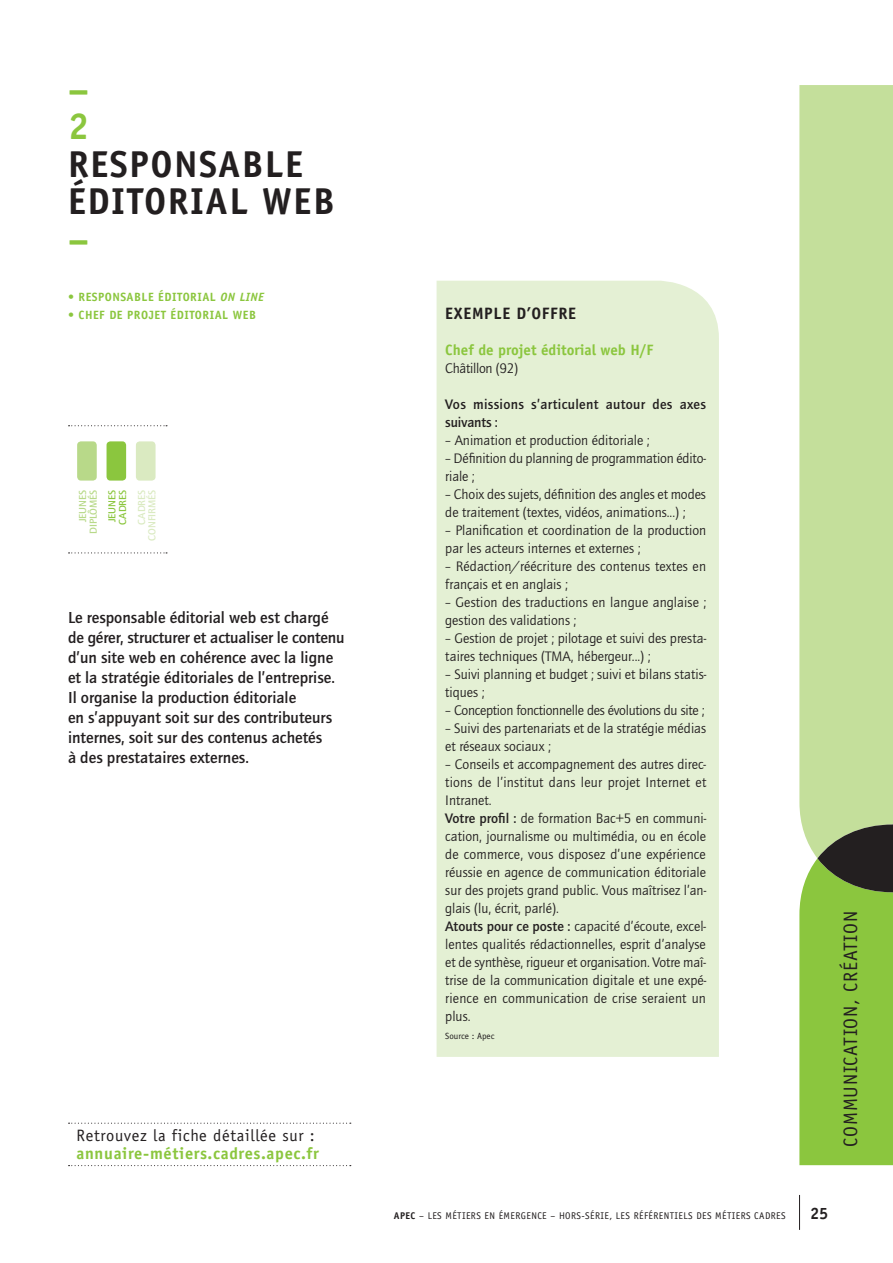
<style>
.page{position:relative;width:893px;height:1263px;background:#fff}
.page>*{position:absolute;margin:0;border:0;box-sizing:border-box;transform-origin:0 0}
.t1{font:700 37.5px/37.5px "Officina Sans";letter-spacing:.04em;color:#231f20}
.t2{font:700 37.5px/37.5px "Officina Sans";color:#8bc63e}
.t3{font:19.5px "Officina Sans";color:#231f20}
.t4{font:700 16.5px/20px "Quay Itc T";color:#231f20}
.t5{font:700 16.5px "Officina Sans";letter-spacing:.04em;color:#8bc63e}
.t6{font:16.5px "Officina Sans";letter-spacing:.04em;color:#231f20}
.t7{font:700 16.5px "Officina Sans";color:#231f20}
.t8{font:700 15px "Officina Sans";color:#8bc63e}
.t9{font:14.25px/18px "Quay Itc T";color:#231f20}
.t10{font:14.25px "Quay Itc T";letter-spacing:-.02em;color:#231f20}
.t11{font:700 14.25px/18px "Quay Itc T";letter-spacing:.02em;color:#231f20}
.t12{font:700 12px "Officina Sans";letter-spacing:.04em;color:#8bc63e}
.t13{font:700 10.5px/10.5px "Quay Itc T";color:#daeac1;text-align:right}
.t14{font:700 10.5px/10.5px "Quay Itc T";color:#b8d989;text-align:right}
.t15{font:700 10.5px/10.5px "Quay Itc T";color:#8bc63e}
.t16{font:9.75px "Officina Sans";letter-spacing:.04em;color:#231f20}
.t17{font:9px "Officina Sans";color:#231f20}
.s1{font-style:italic}
.s2{font-weight:700}
</style>
<div class="page">
<hr style="left:799px;top:1195px;width:1px;height:35px;background:#231f20">
<svg style="left:69px;top:1123px;width:282px;height:1px"></svg>
<svg style="left:69px;top:1165px;width:282px;height:1px"></svg>
<div style="left:799px;top:85px;width:94px;height:739px;background:#c4df9b"></div>
<svg style="left:799px;top:824px;width:94px;height:341px;background:#84b543"></svg>
<div style="left:437px;top:281px;width:282px;height:776px;background:#e4f0d4"></div>
<div style="left:77px;top:441px;width:20px;height:40px;background:#b8d989;border-radius:4px"></div>
<div style="left:107px;top:441px;width:19px;height:40px;background:#8bc63e;border-radius:4px"></div>
<div style="left:136px;top:441px;width:20px;height:40px;background:#daeac1;border-radius:4px"></div>
<svg style="left:69px;top:425px;width:98px;height:1px"></svg>
<svg style="left:69px;top:552px;width:98px;height:1px"></svg>
<h1 class="t2" style="left:68px;top:70px;width:22px">–<br>2</h1>
<h1 class="t1" style="left:68px;top:145px;width:268px">RESPONSABLE<br>ÉDITORIAL WEB</h1>
<h1 class="t2" style="left:68px;top:220px;width:22px">–</h1>
<p class="t12" style="left:68px;top:289px;width:197px">• RESPONSABLE ÉDITORIAL <span class="s1">ON LINE</span></p>
<p class="t12" style="left:68px;top:307px;width:189px">• CHEF DE PROJET ÉDITORIAL WEB</p>
<p class="t14" style="left:77px;top:534px;width:45px;rotate:-90deg">jeunes diplômés</p>
<p class="t15" style="left:107px;top:525px;width:36px;rotate:-90deg">jeunes cadres</p>
<p class="t13" style="left:136px;top:541px;width:52px;rotate:-90deg">cadres confirmés</p>
<p class="t4" style="left:68px;top:607px;width:278px">Le responsable éditorial web est chargé de gérer, structurer et actualiser le contenu d’un site web en cohérence avec la ligne et la stratégie éditoriales de l’entreprise.<br>Il organise la production éditoriale<br>en s’appuyant soit sur des contributeurs internes, soit sur des contenus achetés<br>à des prestataires externes.</p>
<p class="t6" style="left:77px;top:1125px;width:240px">Retrouvez la fiche détaillée sur :</p>
<p class="t5" style="left:77px;top:1143px;width:244px">ANNUAIRE-MÉTIERS.CADRES.APEC.FR</p>
<p class="t7" style="left:445px;top:303px;width:11px">EXEMPLE</p>
<p class="t7" style="left:517px;top:303px;width:35px">D’OFFRE</p>
<p class="t8" style="left:445px;top:341px;width:210px">CHEF DE PROJET ÉDITORIAL WEB H/F</p>
<p class="t10" style="left:445px;top:360px;width:74px">Châtillon (92)</p>
<p class="t11" style="left:445px;top:395px;width:262px">Vos missions s’articulent autour des axes suivants :</p>
<p class="t9" style="left:445px;top:431px;width:206px">– Animation et production éditoriale ;</p>
<p class="t9" style="left:445px;top:449px;width:262px">– Définition du planning de programmation édito&shy;riale ;</p>
<p class="t9" style="left:445px;top:485px;width:262px">– Choix des sujets, définition des angles et modes de traitement (textes, vidéos, animations...) ;</p>
<p class="t9" style="left:445px;top:521px;width:262px">– Planification et coordination de la production par les acteurs internes et externes ;</p>
<p class="t9" style="left:445px;top:557px;width:262px">– Rédaction/réécriture des contenus textes en français et en anglais ;</p>
<p class="t9" style="left:445px;top:593px;width:263px">– Gestion des traductions en langue anglaise ; gestion des validations ;</p>
<p class="t9" style="left:445px;top:629px;width:262px">– Gestion de projet ; pilotage et suivi des presta&shy;taires techniques (TMA, hébergeur...) ;</p>
<p class="t9" style="left:445px;top:665px;width:262px">– Suivi planning et budget ; suivi et bilans statis&shy;tiques ;</p>
<p class="t10" style="left:445px;top:702px;width:261px">– Conception fonctionnelle des évolutions du site ;</p>
<p class="t9" style="left:445px;top:719px;width:262px">– Suivi des partenariats et de la stratégie médias et réseaux sociaux ;</p>
<p class="t9" style="left:445px;top:755px;width:263px">– Conseils et accompagnement des autres direc&shy;tions de l’institut dans leur projet Internet et Intranet.<br><span class="s2">Votre profil :</span> de formation Bac+5 en communi&shy;cation, journalisme ou multimédia, ou en école de commerce, vous disposez d’une expérience réussie en agence de communication éditoriale sur des projets grand public. Vous maîtrisez l’an&shy;glais (lu, écrit, parlé).<br><span class="s2">Atouts pour ce poste :</span> capacité d’écoute, excel&shy;lentes qualités rédactionnelles, esprit d’analyse et de synthèse, rigueur et organisation. Votre maî&shy;trise de la communication digitale et une expé&shy;rience en communication de crise seraient un plus.</p>
<p class="t17" style="left:445px;top:1031px;width:51px">Source : Apec</p>
<h2 class="t3" style="left:839px;top:1147px;width:235px;rotate:-90deg">communication, création</h2>
<p class="t16" style="left:394px;top:1210px;width:261px"><span class="s2">APEC</span> – LES MÉTIERS EN ÉMERGENCE – HORS-SÉRIE, LES Référentiel</p>
<p class="t16" style="left:688px;top:1210px;width:33px">S des métiers</p>
<p class="t16" style="left:754px;top:1210px;width:23px">cadres</p>
<p class="t7" style="left:810px;top:1203px;width:20px">25</p>
</div>
